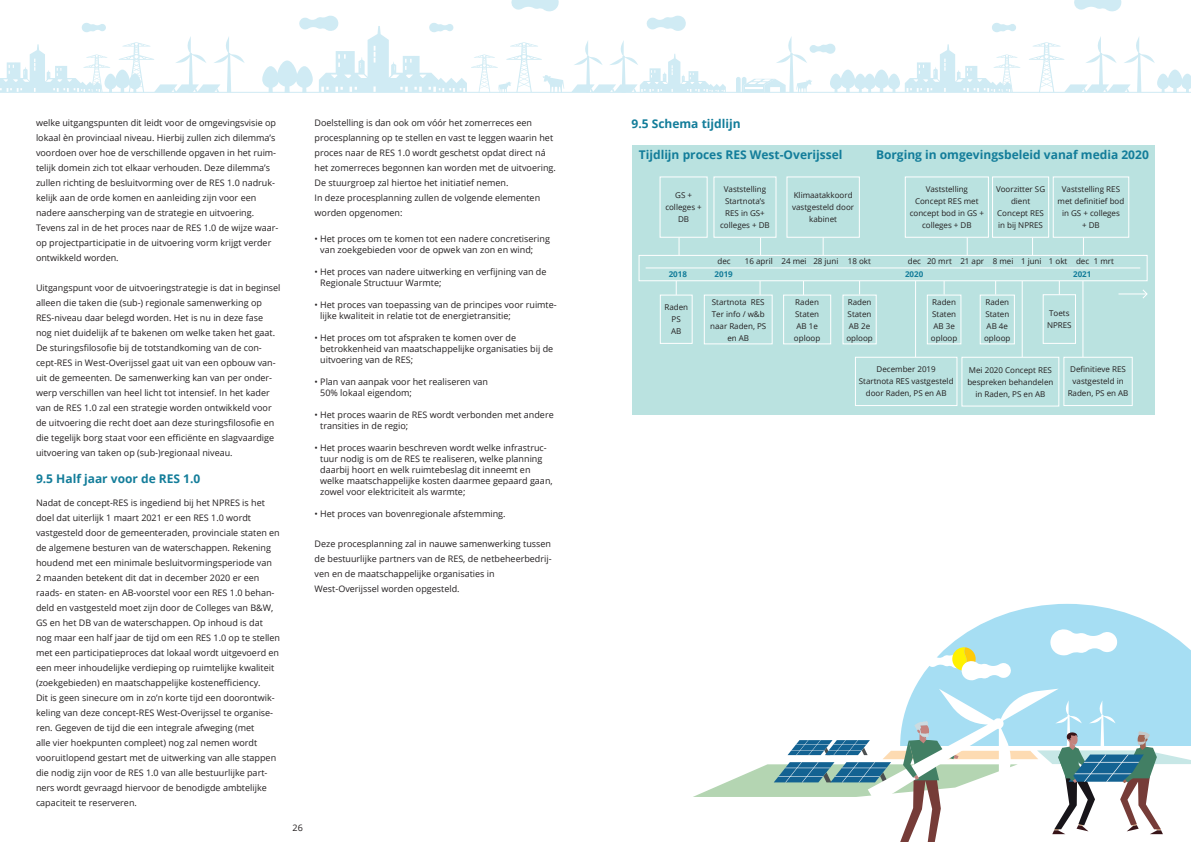
<style>
.page{position:relative;width:1191px;height:842px;background:#fff}
.page>*{position:absolute;margin:0;border:0;box-sizing:border-box;transform-origin:0 0}
.t1{font:700 12px "Open Sans";color:#137d9a}
.t2{font:9px/15px "Open Sans";color:#231f20}
.t3{font:8px/12px "Open Sans";color:#231f20;text-align:center}
.t4{font:700 8px "Open Sans";color:#137d9a}
</style>
<div class="page">
<div style="left:632px;top:145px;width:522px;height:270px;background:#bae2e0"></div>
<svg style="left:914px;top:604px;width:277px;height:85px;fill:#a6def3"></svg>
<svg style="left:926px;top:647px;width:85px;height:33px"></svg>
<svg style="left:1050px;top:629px;width:68px;height:26px"></svg>
<svg style="left:693px;top:689px;width:498px;height:153px"></svg>
<svg style="left:646px;top:16px;width:40px;height:15px"></svg>
<svg style="left:571px;top:40px;width:155px;height:52px"></svg>
<svg style="left:0;top:23px;width:245px;height:69px"></svg>
<svg style="left:1074px;top:0;width:47px;height:12px"></svg>
<svg style="left:1029px;top:36px;width:162px;height:56px"></svg>
<svg style="left:736px;top:23px;width:284px;height:69px"></svg>
<svg style="left:262px;top:0;width:302px;height:92px"></svg>
<hr style="left:0;top:92px;width:1191px;height:1px;background:#d0ebf4">
<div style="left:659px;top:176px;width:48px;height:62px;border:1px solid #fff"></div>
<div style="left:660px;top:295px;width:32px;height:49px;border:1px solid #fff"></div>
<div style="left:704px;top:295px;width:68px;height:49px;border:1px solid #fff"></div>
<div style="left:783px;top:295px;width:48px;height:49px;border:1px solid #fff"></div>
<div style="left:842px;top:295px;width:34px;height:49px;border:1px solid #fff"></div>
<div style="left:855px;top:357px;width:102px;height:49px;border:1px solid #fff"></div>
<div style="left:961px;top:357px;width:98px;height:50px;border:1px solid #fff"></div>
<div style="left:1063px;top:357px;width:69px;height:49px;border:1px solid #fff"></div>
<div style="left:926px;top:295px;width:35px;height:49px;border:1px solid #fff"></div>
<div style="left:979px;top:295px;width:35px;height:49px;border:1px solid #fff"></div>
<div style="left:713px;top:176px;width:63px;height:62px;border:1px solid #fff"></div>
<div style="left:786px;top:176px;width:74px;height:62px;border:1px solid #fff"></div>
<div style="left:904px;top:176px;width:85px;height:62px;border:1px solid #fff"></div>
<div style="left:992px;top:176px;width:57px;height:62px;border:1px solid #fff"></div>
<div style="left:1052px;top:176px;width:77px;height:62px;border:1px solid #fff"></div>
<div style="left:1042px;top:294px;width:34px;height:50px;border:1px solid #fff"></div>
<div style="left:638px;top:255px;width:509px;height:26px;border:1px solid #fff"></div>
<hr style="left:645px;top:267px;width:495px;height:1px;background:#fff">
<svg style="left:1083px;top:237px;width:1px;height:18px"></svg>
<hr style="left:1082px;top:281px;width:1px;height:76px;background:#fff">
<hr style="left:1021px;top:281px;width:1px;height:76px;background:#fff">
<hr style="left:915px;top:281px;width:1px;height:76px;background:#fff">
<svg style="left:822px;top:237px;width:1px;height:18px"></svg>
<svg style="left:966px;top:237px;width:1px;height:18px"></svg>
<svg style="left:1032px;top:237px;width:1px;height:18px"></svg>
<svg style="left:760px;top:237px;width:1px;height:18px"></svg>
<svg style="left:678px;top:237px;width:1px;height:18px"></svg>
<svg style="left:1058px;top:281px;width:1px;height:13px"></svg>
<svg style="left:675px;top:281px;width:1px;height:14px"></svg>
<svg style="left:759px;top:281px;width:1px;height:14px"></svg>
<svg style="left:803px;top:281px;width:1px;height:14px"></svg>
<svg style="left:859px;top:281px;width:1px;height:13px"></svg>
<svg style="left:943px;top:281px;width:1px;height:13px"></svg>
<svg style="left:995px;top:281px;width:1px;height:13px"></svg>
<svg style="left:1118px;top:289px;width:30px;height:10px"></svg>
<p class="t2" style="left:36px;top:115px;width:244px">welke uitgangspunten dit leidt voor de omgevingsvisie op lokaal èn provinciaal niveau. Hierbij zullen zich dilemma’s voordoen over hoe de verschillende opgaven in het ruim&shy;telijk domein zich tot elkaar verhouden. Deze dilemma’s zullen richting de besluitvorming over de RES 1.0 nadruk&shy;kelijk aan de orde komen en aanleiding zijn voor een nadere aanscherping van de strategie en uitvoering.<br>Tevens zal in de het proces naar de RES 1.0 de wijze waar&shy;op projectparticipatie in de uitvoering vorm krijgt verder ontwikkeld worden.</p>
<p class="t2" style="left:36px;top:280px;width:246px">Uitgangspunt voor de uitvoeringstrategie is dat in beginsel alleen die taken die (sub-) regionale samenwerking op RES-niveau daar belegd worden. Het is nu in deze fase nog niet duidelijk af te bakenen om welke taken het gaat.<br>De sturingsfilosofie bij de totstandkoming van de con&shy;cept-RES in West-Overijssel gaat uit van een opbouw van&shy;uit de gemeenten. De samenwerking kan van per onder&shy;werp verschillen van heel licht tot intensief. In het kader van de RES 1.0 zal een strategie worden ontwikkeld voor de uitvoering die recht doet aan deze sturingsfilosofie en die tegelijk borg staat voor een efficiënte en slagvaardige uitvoering van taken op (sub-)regionaal niveau.</p>
<h1 class="t1" style="left:36px;top:470px;width:166px">9.5 Half jaar voor de RES 1.0</h1>
<p class="t2" style="left:36px;top:495px;width:246px">Nadat de concept-RES is ingediend bij het NPRES is het doel dat uiterlijk 1 maart 2021 er een RES 1.0 wordt vastgesteld door de gemeenteraden, provinciale staten en de algemene besturen van de waterschappen. Rekening houdend met een minimale besluitvormingsperiode van<br>2 maanden betekent dit dat in december 2020 er een raads- en staten- en AB-voorstel voor een RES 1.0 behan&shy;deld en vastgesteld moet zijn door de Colleges van B&amp;W, GS en het DB van de waterschappen. Op inhoud is dat nog maar een half jaar de tijd om een RES 1.0 op te stellen met een participatieproces dat lokaal wordt uitgevoerd en een meer inhoudelijke verdieping op ruimtelijke kwaliteit (zoekgebieden) en maatschappelijke kostenefficiency.<br>Dit is geen sinecure om in zo’n korte tijd een doorontwik&shy;keling van deze concept-RES West-Overijssel te organise&shy;ren. Gegeven de tijd die een integrale afweging (met<br>alle vier hoekpunten compleet) nog zal nemen wordt vooruitlopend gestart met de uitwerking van alle stappen die nodig zijn voor de RES 1.0 van alle bestuurlijke part&shy;ners wordt gevraagd hiervoor de benodigde ambtelijke capaciteit te reserveren.</p>
<p class="t2" style="left:314px;top:115px;width:243px">Doelstelling is dan ook om vóór het zomerreces een procesplanning op te stellen en vast te leggen waarin het proces naar de RES 1.0 wordt geschetst opdat direct ná het zomerreces begonnen kan worden met de uitvoering.<br>De stuurgroep zal hiertoe het initiatief nemen.<br>In deze procesplanning zullen de volgende elementen worden opgenomen:</p>
<p class="t2" style="left:320px;top:233px;width:231px;line-height:11px;text-indent:-6px">• Het proces om te komen tot een nadere concretisering van zoekgebieden voor de opwek van zon en wind;</p>
<p class="t2" style="left:320px;top:266px;width:228px;line-height:11px;text-indent:-6px">• Het proces van nadere uitwerking en verfijning van de<br>Regionale Structuur Warmte;</p>
<p class="t2" style="left:320px;top:299px;width:238px;line-height:11px;text-indent:-6px">• Het proces van toepassing van de principes voor ruimte&shy;lijke kwaliteit in relatie tot de energietransitie;</p>
<p class="t2" style="left:320px;top:332px;width:234px;line-height:11px;text-indent:-6px">• Het proces om tot afspraken te komen over de betrokkenheid van maatschappelijke organisaties bij de uitvoering van de RES;</p>
<p class="t2" style="left:320px;top:376px;width:169px;line-height:11px;text-indent:-6px">• Plan van aanpak voor het realiseren van<br>50% lokaal eigendom;</p>
<p class="t2" style="left:320px;top:409px;width:235px;line-height:11px;text-indent:-6px">• Het proces waarin de RES wordt verbonden met andere transities in de regio;</p>
<p class="t2" style="left:320px;top:442px;width:234px;line-height:11px;text-indent:-6px">• Het proces waarin beschreven wordt welke infrastruc&shy;tuur nodig is om de RES te realiseren, welke planning daarbij hoort en welk ruimtebeslag dit inneemt en welke maatschappelijke kosten daarmee gepaard gaan, zowel voor elektriciteit als warmte;</p>
<p class="t2" style="left:314px;top:506px;width:192px">• Het proces van bovenregionale afstemming.</p>
<p class="t2" style="left:314px;top:536px;width:238px">Deze procesplanning zal in nauwe samenwerking tussen de bestuurlijke partners van de RES, de netbeheerbedrij&shy;ven en de maatschappelijke organisaties in West-Overijssel worden opgesteld.</p>
<p class="t2" style="left:292px;top:820px;width:12px">26</p>
<h1 class="t1" style="left:631px;top:115px;width:111px">9.5 Schema tijdlijn</h1>
<h1 class="t1" style="left:639px;top:147px;width:205px">Tijdlijn proces RES West-Overijssel</h1>
<h1 class="t1" style="left:876px;top:147px;width:274px">Borging in omgevingsbeleid vanaf media 2020</h1>
<p class="t3" style="left:665px;top:189px;width:38px">GS + colleges +<br>DB</p>
<p class="t3" style="left:720px;top:183px;width:51px">Vaststelling<br>Startnota’s<br>RES in GS+ colleges + DB</p>
<p class="t3" style="left:792px;top:189px;width:63px">Klimaatakkoord vastgesteld door kabinet</p>
<p class="t3" style="left:909px;top:183px;width:76px">Vaststelling<br>Concept RES met concept bod in GS + colleges + DB</p>
<p class="t3" style="left:996px;top:183px;width:51px">Voorzitter SG dient<br>Concept RES in bij NPRES</p>
<p class="t3" style="left:1057px;top:183px;width:68px">Vaststelling RES met definitief bod in GS + colleges<br>+ DB</p>
<p class="t3" style="left:717px;top:255px;width:15px">dec</p>
<p class="t3" style="left:745px;top:255px;width:127px">16 april 24 mei 28 juni 18 okt</p>
<p class="t3" style="left:908px;top:255px;width:208px">dec 20 mrt 21 apr 8 mei 1 juni 1 okt dec 1 mrt</p>
<p class="t4" style="left:669px;top:269px;width:20px">2018</p>
<p class="t4" style="left:714px;top:269px;width:20px">2019</p>
<p class="t4" style="left:905px;top:269px;width:20px">2020</p>
<p class="t4" style="left:1073px;top:269px;width:20px">2021</p>
<p class="t3" style="left:664px;top:301px;width:25px">Raden<br>PS<br>AB</p>
<p class="t3" style="left:710px;top:295px;width:58px">Startnota RES<br>Ter info / w&amp;b naar Raden, PS en AB</p>
<p class="t3" style="left:794px;top:295px;width:28px">Raden<br>Staten<br>AB 1e oploop</p>
<p class="t3" style="left:846px;top:295px;width:28px">Raden<br>Staten<br>AB 2e oploop</p>
<p class="t3" style="left:858px;top:363px;width:96px">December 2019<br>Startnota RES vastgesteld door Raden, PS en AB</p>
<p class="t3" style="left:967px;top:364px;width:88px">Mei 2020 Concept RES bespreken behandelen in Raden, PS en AB</p>
<p class="t3" style="left:1067px;top:363px;width:62px">Definitieve RES vastgesteld in<br>Raden, PS en AB</p>
<p class="t3" style="left:931px;top:295px;width:28px">Raden<br>Staten<br>AB 3e oploop</p>
<p class="t3" style="left:984px;top:295px;width:28px">Raden<br>Staten<br>AB 4e oploop</p>
<p class="t3" style="left:1047px;top:307px;width:26px;text-align:left">Toets<br>NPRES</p>
</div>
